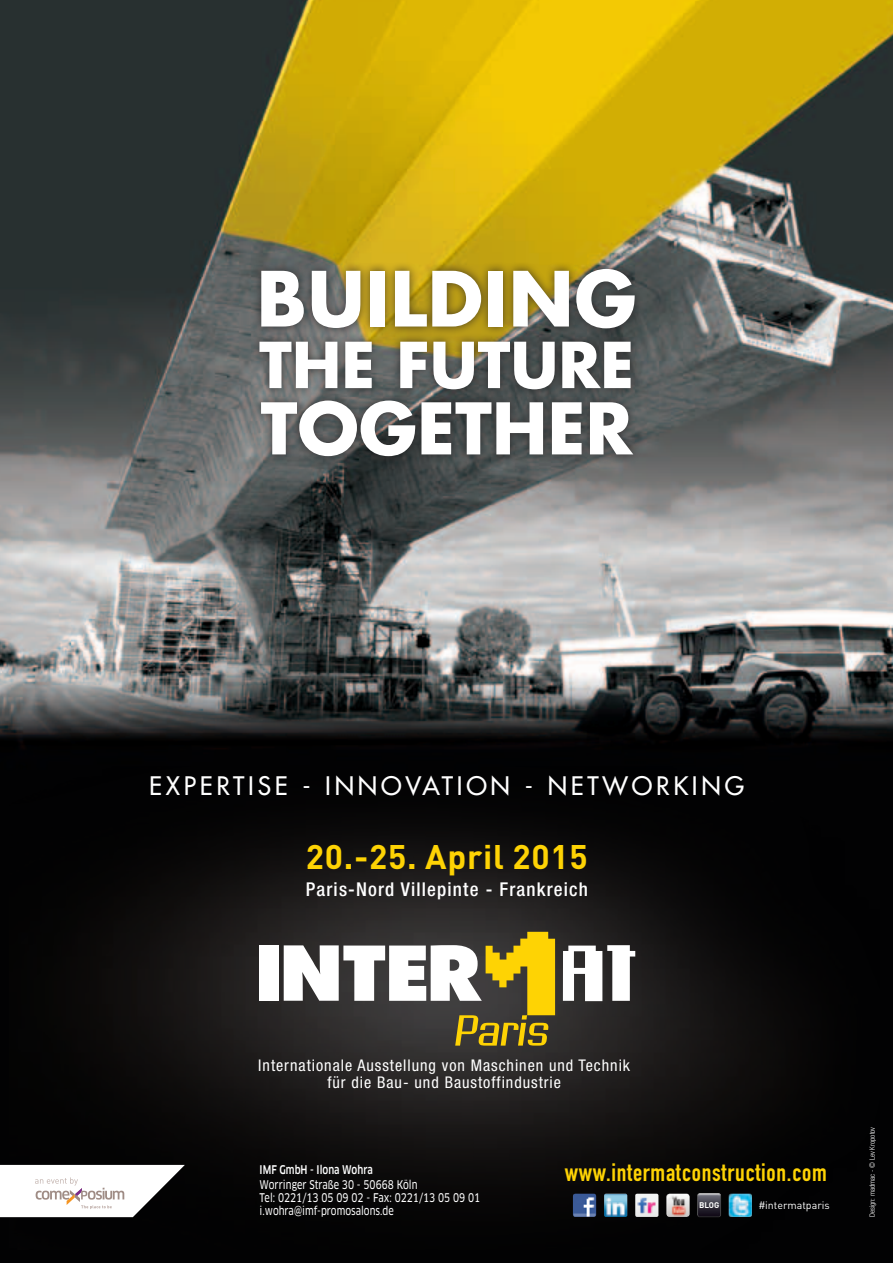
<style>
.page{position:relative;width:893px;height:1263px;background:#fff}
.page>*{position:absolute;margin:0;border:0;box-sizing:border-box;transform-origin:0 0}
.t1{font:700 73.95px "Futura";letter-spacing:.01em;color:#fff}
.t2{font:700 69.15px "Futura";color:#fff}
.t3{font:700 61.5px "Futura";color:#fff}
.t4{font:700 33.75px "DIN";letter-spacing:.02em;color:#fed304}
.t5{font:24.9px "Futura";letter-spacing:.15em;color:#fff}
.t6{font:24.9px "DIN Engschrift Alternate";letter-spacing:.03em;color:#fed304}
.t7{font:500 condensed 19.05px "Helvetica Neue";letter-spacing:.06em;color:#fff}
.t8{font:condensed 16.05px/17.5px "Helvetica Neue";letter-spacing:.06em;color:#fff;text-align:center}
.t9{font:11.7px/13.2px "Clan OT News";color:#fff;scale:.8 1}
.t10{font:500 11.7px "Clan OT";color:#fff;scale:.8 1}
.t11{font:10.65px "DIN";color:#fff}
.t12{font:700 8.1px "DIN";color:#fff}
.t13{font:300 condensed 7.35px "Helvetica Neue";color:#fff}
</style>
<div class="page">
<img style="left:0;top:0;width:893px;height:1263px">
<img style="left:10px;top:766px;width:869px;height:483px">
<img style="left:573px;top:1194px;width:23px;height:23px">
<img style="left:729px;top:1194px;width:23px;height:23px">
<img style="left:635px;top:1194px;width:23px;height:23px">
<img style="left:666px;top:1194px;width:24px;height:23px">
<img style="left:604px;top:1194px;width:23px;height:23px">
<div style="left:696px;top:1191px;width:27px;height:6px;background:#fff;opacity:.75"></div>
<div style="left:696px;top:1195px;width:27px;height:23px;background:#231f20;opacity:.75"></div>
<div style="left:250px;top:259px;width:394px;height:206px;background:#231f20;opacity:.75"></div>
<svg style="left:0;top:1165px;width:185px;height:52px"></svg>
<div style="left:259px;top:945px;width:20px;height:56px;background:#fff"></div>
<svg style="left:563px;top:945px;width:72px;height:56px"></svg>
<svg style="left:284px;top:932px;width:271px;height:113px"></svg>
<h1 class="t1" style="left:257px;top:247px;width:382px">BUILDING</h1>
<h3 class="t3" style="left:259px;top:322px;width:376px">THE FUTURE</h3>
<h2 class="t2" style="left:261px;top:380px;width:373px">TOGETHER</h2>
<h3 class="t5" style="left:149px;top:769px;width:596px">EXPERTISE - INNOVATION - NETWORKING</h3>
<h3 class="t4" style="left:306px;top:835px;width:283px">20.-25. April 2015</h3>
<h3 class="t7" style="left:306px;top:878px;width:283px">Paris-Nord Villepinte - Frankreich</h3>
<h3 class="t8" style="left:258px;top:1056px;width:373px">Internationale Ausstellung von Maschinen und Technik für die Bau- und Baustoffindustrie</h3>
<p class="t10" style="left:260px;top:1162px;width:143px">IMF GmbH - Ilona Wohra</p>
<p class="t9" style="left:260px;top:1178px;width:277px">Worringer Straße 30 - 50668 Köln<br>Tel: 0221/13 05 09 02 - Fax: 0221/13 05 09 01 i.wohra@imf-promosalons.de</p>
<h3 class="t6" style="left:565px;top:1157px;width:264px">www.intermatconstruction.com</h3>
<p class="t12" style="left:699px;top:1200px;width:22px">BLOG</p>
<p class="t11" style="left:758px;top:1198px;width:73px">#intermatparis</p>
<p class="t13" style="left:868px;top:1217px;width:92px;rotate:-90deg">Design: madmac - © Lev Kropotov</p>
</div>
